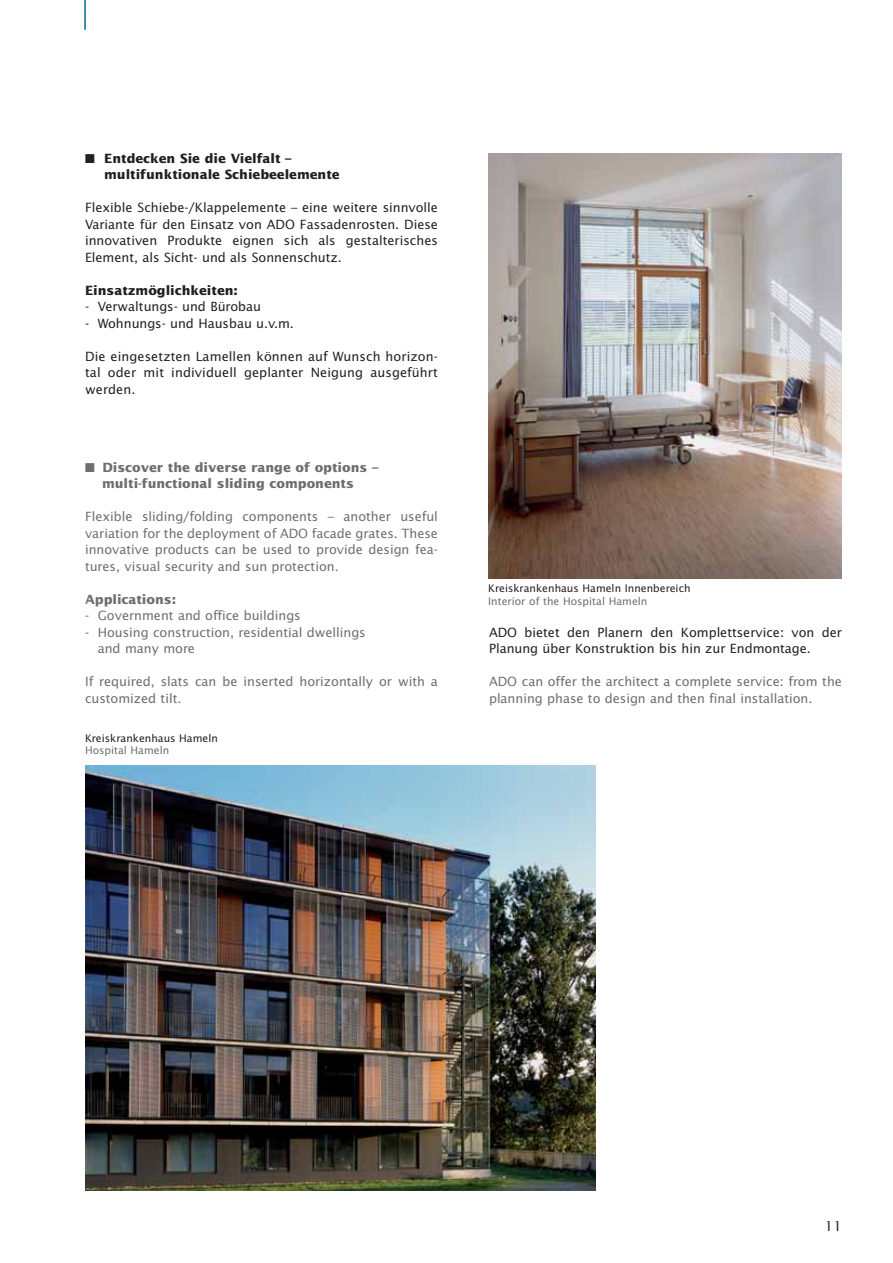
<style>
.page{position:relative;width:893px;height:1263px;background:#fff}
.page>*{position:absolute;margin:0;border:0;box-sizing:border-box;transform-origin:0 0}
.t1{font:13.5px "Lucida Sans";color:#231f20}
.t2{font:12.75px/16.5px "Lucida Sans";letter-spacing:-.005em;color:#231f20;text-align:justify}
.t3{font:12.75px/16.5px "Lucida Sans";letter-spacing:-.005em;color:#6c6e70}
.t4{font:700 12.75px/16.5px "Lucida Sans";letter-spacing:-.005em;color:#6c6e70;text-align:center}
.t5{font:700 12.75px/16.5px "Lucida Sans";letter-spacing:-.005em;color:#231f20}
.t6{font:10.5px "Lucida Sans";color:#231f20}
.t7{font:10.5px "Lucida Sans";color:#6c6e70}
</style>
<div class="page">
<img style="left:84px;top:0;width:758px;height:1191px">
<p class="t5" style="left:104px;top:151px;width:237px;text-indent:-19px">■ Entdecken Sie die Vielfalt – multifunktionale Schiebeelemente</p>
<p class="t2" style="left:85px;top:200px;width:354px">Flexible Schiebe-/Klappelemente – eine weitere sinnvolle Variante für den Einsatz von ADO Fassadenrosten. Diese innovativen Produkte eignen sich als gestalterisches Element, als Sicht- und als Sonnenschutz.</p>
<p class="t5" style="left:85px;top:283px;width:154px">Einsatzmöglichkeiten:</p>
<p class="t2" style="left:85px;top:299px;width:178px">- Verwaltungs- und Bürobau</p>
<p class="t2" style="left:85px;top:316px;width:210px">- Wohnungs- und Hausbau u.v.m.</p>
<p class="t2" style="left:85px;top:349px;width:354px">Die eingesetzten Lamellen können auf Wunsch horizon&shy;tal oder mit individuell geplanter Neigung ausgeführt werden.</p>
<p class="t4" style="left:85px;top:460px;width:295px">■ Discover the diverse range of options – multi-functional sliding components</p>
<p class="t3" style="left:85px;top:509px;width:354px;text-align:justify">Flexible sliding/folding components – another useful variation for the deployment of ADO facade grates. These innovative products can be used to provide design fea&shy;tures, visual security and sun protection.</p>
<p class="t4" style="left:85px;top:592px;width:93px">Applications:</p>
<p class="t3" style="left:85px;top:608px;width:217px">- Government and office buildings</p>
<p class="t3" style="left:98px;top:625px;width:269px;text-indent:-13px">- Housing construction, residential dwellings and many more</p>
<p class="t3" style="left:85px;top:674px;width:354px">If required, slats can be inserted horizontally or with a customized tilt.</p>
<p class="t6" style="left:85px;top:733px;width:134px">Kreiskrankenhaus Hameln</p>
<p class="t7" style="left:85px;top:746px;width:86px">Hospital Hameln</p>
<p class="t6" style="left:488px;top:584px;width:204px">Kreiskrankenhaus Hameln Innenbereich</p>
<p class="t7" style="left:488px;top:597px;width:161px">Interior of the Hospital Hameln</p>
<p class="t2" style="left:489px;top:625px;width:354px">ADO bietet den Planern den Komplettservice: von der<br>Planung über Konstruktion bis hin zur Endmontage.</p>
<p class="t3" style="left:489px;top:674px;width:354px">ADO can offer the architect a complete service: from the planning phase to design and then final installation.</p>
<p class="t1" style="left:825px;top:1220px;width:19px">11</p>
</div>
